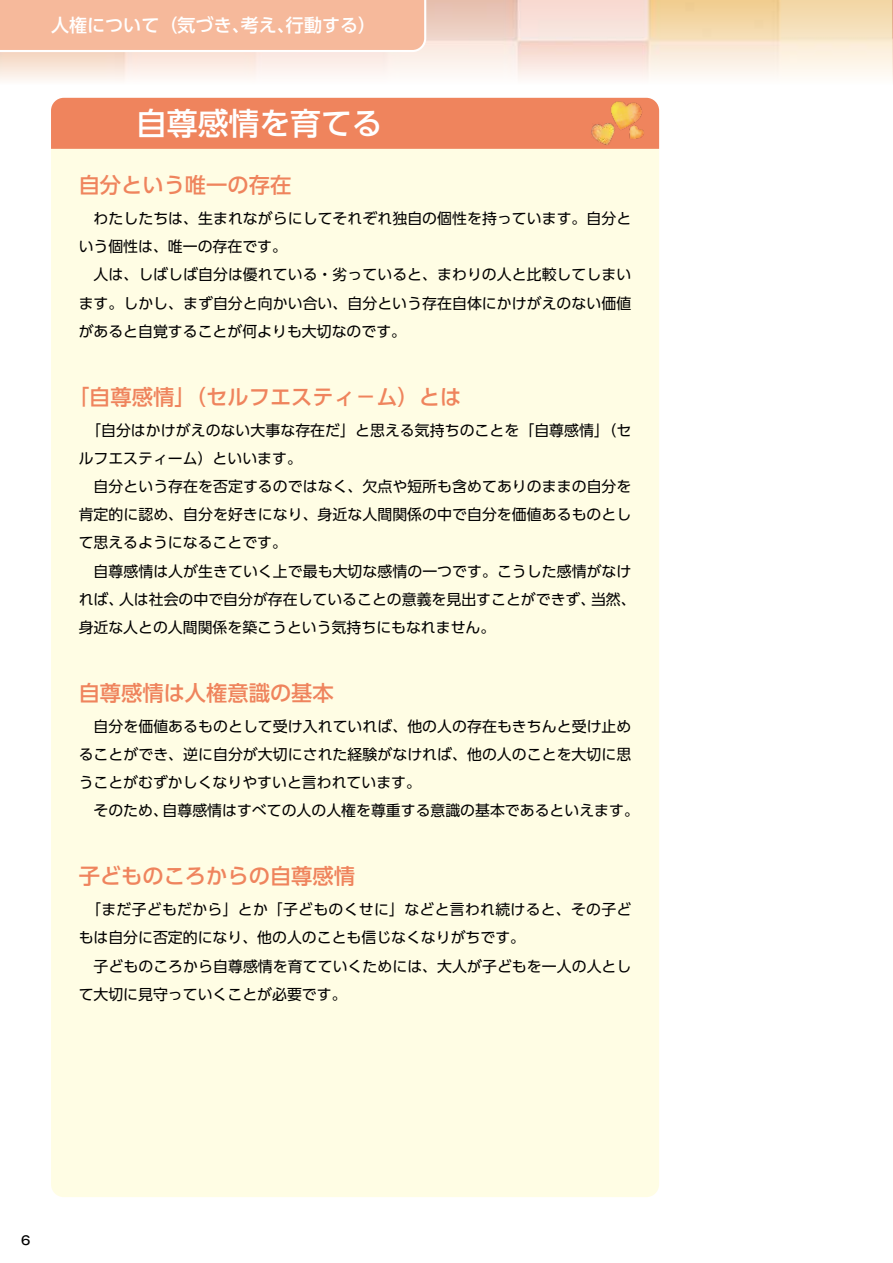
<style>
.page{position:relative;width:893px;height:1263px;background:#fff}
.page>*{position:absolute;margin:0;border:0;box-sizing:border-box;transform-origin:0 0}
.t1{font:500 30.9px "UD Shin Go Pr 6";color:#fff}
.t2{font:500 21.3px "UD Shin Go Pr 6";color:#ef845d}
.t3{font:500 18px "UD Shin Go Pr 6";color:#fff}
.t4{font:14.85px/28.2px "UD Shin Go Pr 6";letter-spacing:.005em;color:#000}
.t5{font:500 12.15px "Gothic MB101 Pro";color:#000}
</style>
<div class="page">
<img style="left:0;top:0;width:893px;height:81px">
<div style="left:0;top:0;width:427px;height:53px;background:#f6b99b"></div>
<div style="left:51px;top:100px;width:608px;height:1097px;background:#fffde4;border-radius:13px"></div>
<div style="left:51px;top:98px;width:608px;height:51px;background:#ef845d"></div>
<img style="left:609px;top:101px;width:37px;height:39px">
<img style="left:591px;top:122px;width:25px;height:24px">
<p class="t3" style="left:51px;top:11px;width:327px">人権について（気づき、考え、行動する）</p>
<h1 class="t1" style="left:136px;top:98px;width:248px">自尊感情を育てる</h1>
<h2 class="t2" style="left:79px;top:168px;width:214px">自分という唯一の存在</h2>
<p class="t4" style="left:79px;top:204px;width:554px">　わたしたちは、生まれながらにしてそれぞれ独自の個性を持っています。自分という個性は、唯一の存在です。<br>　人は、しばしば自分は優れている・劣っていると、まわりの人と比較してしまいます。しかし、まず自分と向かい合い、自分という存在自体にかけがえのない価値があると自覚することが何よりも大切なのです。</p>
<h2 class="t2" style="left:68px;top:379px;width:395px">「自尊感情」（セルフエスティ－ム）とは</h2>
<p class="t4" style="left:79px;top:415px;width:559px">　「自分はかけがえのない大事な存在だ」と思える気持ちのことを「自尊感情」（セルフエスティーム）といいます。<br>　自分という存在を否定するのではなく、欠点や短所も含めてありのままの自分を肯定的に認め、自分を好きになり、身近な人間関係の中で自分を価値あるものとして思えるようになることです。<br>　自尊感情は人が生きていく上で最も大切な感情の一つです。こうした感情がなければ、人は社会の中で自分が存在していることの意義を見出すことができず、当然、身近な人との人間関係を築こうという気持ちにもなれません。</p>
<h2 class="t2" style="left:79px;top:675px;width:257px">自尊感情は人権意識の基本</h2>
<p class="t4" style="left:79px;top:712px;width:562px">　自分を価値あるものとして受け入れていれば、他の人の存在もきちんと受け止めることができ、逆に自分が大切にされた経験がなければ、他の人のことを大切に思うことがむずかしくなりやすいと言われています。<br>　そのため、自尊感情はすべての人の人権を尊重する意識の基本であるといえます。</p>
<h2 class="t2" style="left:79px;top:859px;width:278px">子どものころからの自尊感情</h2>
<p class="t4" style="left:79px;top:895px;width:554px">　「まだ子どもだから」とか「子どものくせに」などと言われ続けると、その子どもは自分に否定的になり、他の人のことも信じなくなりがちです。<br>　子どものころから自尊感情を育てていくためには、大人が子どもを一人の人として大切に見守っていくことが必要です。</p>
<p class="t5" style="left:21px;top:1230px;width:11px">6</p>
</div>
